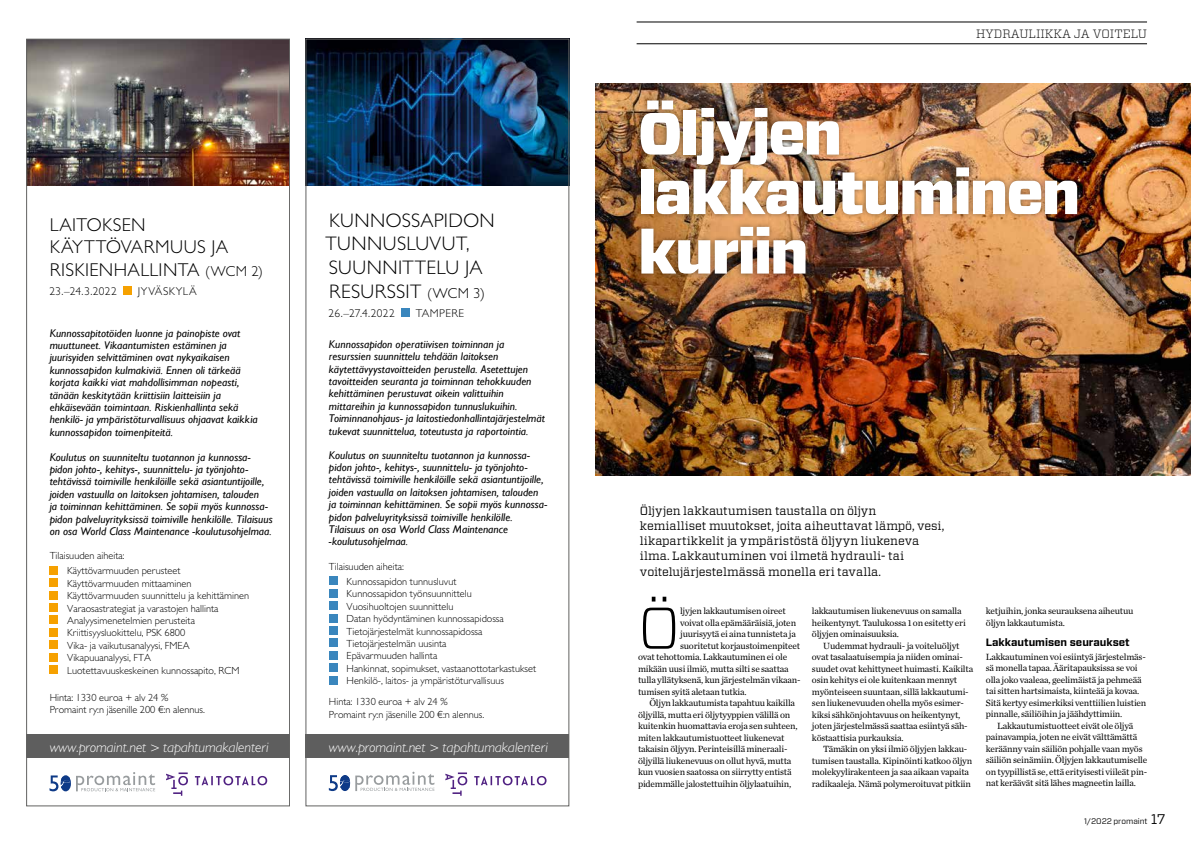
<style>
.page{position:relative;width:1191px;height:842px;background:#fff}
.page>*{position:absolute;margin:0;border:0;box-sizing:border-box;transform-origin:0 0}
.t1{font:900 59.5px/59.5px "Vitesse Sans";letter-spacing:-.035em;color:#fff}
.t2{font:300 58.7px "Vitesse Sans";color:#000}
.t3{font:300 19.6px/23.6px "Gill Sans";letter-spacing:.02em;color:#000}
.t4{font:300 18.6px/22.3px "Gill Sans";letter-spacing:.02em;color:#000}
.t5{font:italic 300 14.5px "Gill Sans";color:#fff}
.t6{font:12px/15.2px "Vitesse";letter-spacing:-.005em;color:#000}
.t7{font:300 12px "Vitesse";color:#000}
.t8{font:300 11.4px "Gill Sans";letter-spacing:.04em;color:#000}
.t9{font:italic 11.2px/12.4px "Gill Sans";letter-spacing:.005em;color:#000}
.t10{font:700 10.6px "Vitesse Sans";color:#000}
.t11{font:300 10.3px/12.4px "Gill Sans";color:#000}
.t12{font:9.4px/11.5px "Chronicle Text G1";letter-spacing:-.02em;color:#000}
.t13{font:8px "Vitesse Sans";letter-spacing:-.005em;color:#000}
.s1{font-size:14.5px}
.s2{font-family:"Vitesse";font-size:14px}
</style>
<div class="page">
<div style="left:50px;top:566px;width:8px;height:8px;background:#f6a100"></div>
<div style="left:50px;top:579px;width:8px;height:8px;background:#f6a100"></div>
<div style="left:50px;top:591px;width:8px;height:8px;background:#f6a100"></div>
<div style="left:50px;top:603px;width:8px;height:9px;background:#f6a100"></div>
<div style="left:50px;top:616px;width:8px;height:8px;background:#f6a100"></div>
<div style="left:50px;top:628px;width:8px;height:8px;background:#f6a100"></div>
<div style="left:50px;top:641px;width:8px;height:8px;background:#f6a100"></div>
<div style="left:50px;top:653px;width:8px;height:8px;background:#f6a100"></div>
<div style="left:50px;top:665px;width:8px;height:9px;background:#f6a100"></div>
<div style="left:124px;top:287px;width:8px;height:8px;background:#f6a100"></div>
<div style="left:26px;top:734px;width:264px;height:24px;background:#5e5e5e"></div>
<img style="left:28px;top:41px;width:260px;height:144px">
<svg style="left:166px;top:772px;width:101px;height:24px"></svg>
<svg style="left:50px;top:772px;width:105px;height:19px"></svg>
<div style="left:26px;top:39px;width:264px;height:767px;border:1px solid #626261"></div>
<div style="left:329px;top:577px;width:8px;height:8px;background:#3a86bd"></div>
<div style="left:329px;top:589px;width:8px;height:8px;background:#3a86bd"></div>
<div style="left:329px;top:601px;width:8px;height:9px;background:#3a86bd"></div>
<div style="left:329px;top:614px;width:8px;height:8px;background:#3a86bd"></div>
<div style="left:329px;top:626px;width:8px;height:8px;background:#3a86bd"></div>
<div style="left:329px;top:639px;width:8px;height:8px;background:#3a86bd"></div>
<div style="left:329px;top:651px;width:8px;height:8px;background:#3a86bd"></div>
<div style="left:329px;top:663px;width:8px;height:9px;background:#3a86bd"></div>
<div style="left:329px;top:676px;width:8px;height:8px;background:#3a86bd"></div>
<div style="left:402px;top:309px;width:8px;height:8px;background:#3a86bd"></div>
<div style="left:305px;top:734px;width:264px;height:24px;background:#5e5e5e"></div>
<img style="left:307px;top:41px;width:260px;height:144px">
<svg style="left:445px;top:772px;width:101px;height:24px"></svg>
<svg style="left:329px;top:772px;width:105px;height:19px"></svg>
<div style="left:305px;top:39px;width:264px;height:767px;border:1px solid #626261"></div>
<img style="left:595px;top:84px;width:596px;height:392px">
<div style="left:635px;top:95px;width:447px;height:184px;background:#000;opacity:.45"></div>
<hr style="left:636px;top:22px;width:511px;height:1px;background:#000">
<hr style="left:636px;top:44px;width:511px;height:1px;background:#000">
<h3 class="t4" style="left:50px;top:213px;width:215px">LAITOKSEN<br>KÄYTTÖVARMUUS JA<br>RISKIENHALLINTA <span class="s1">(WCM 2)</span></h3>
<p class="t8" style="left:49px;top:284px;width:69px">23.–24.3.2022</p>
<p class="t8" style="left:138px;top:284px;width:60px">JYVÄSKYLÄ</p>
<p class="t9" style="left:50px;top:327px;width:209px">Kunnossapitotöiden luonne ja painopiste ovat muuttuneet. Vikaantumisten estäminen ja juurisyiden selvittäminen ovat nykyaikaisen kunnossapidon kulmakiviä. Ennen oli tärkeää korjata kaikki viat mahdollisimman nopeasti, tänään keskitytään kriittisiin laitteisiin ja ehkäisevään toimintaan. Riskienhallinta sekä henkilö- ja ympäristöturvallisuus ohjaavat kaikkia kunnossapidon toimenpiteitä.</p>
<p class="t9" style="left:50px;top:451px;width:224px">Koulutus on suunniteltu tuotannon ja kunnossa&shy;pidon johto-, kehitys-, suunnittelu- ja työnjohto&shy;tehtävissä toimiville henkilöille sekä asiantuntijoille, joiden vastuulla on laitoksen johtamisen, talouden<br>ja toiminnan kehittäminen. Se sopii myös kunnossa&shy;pidon palveluyrityksissä toimiville henkilölle. Tilaisuus on osa World Class Maintenance -koulutusohjelmaa.</p>
<p class="t11" style="left:67px;top:548px;width:115px;line-height:15.3px;text-indent:-18px">Tilaisuuden aiheita:<br>Käyttövarmuuden perusteet</p>
<p class="t11" style="left:67px;top:577px;width:183px">Käyttövarmuuden mittaaminen Käyttövarmuuden suunnittelu ja kehittäminen Varaosastrategiat ja varastojen hallinta Analyysimenetelmien perusteita Kriittisyysluokittelu, PSK 6800<br>Vika- ja vaikutusanalyysi, FMEA Vikapuuanalyysi, FTA<br>Luotettavuuskeskeinen kunnossapito, RCM</p>
<p class="t11" style="left:50px;top:691px;width:157px">Hinta: 1330 euroa + alv 24 %<br>Promaint ry:n jäsenille 200 €:n alennus.</p>
<h3 class="t5" style="left:50px;top:738px;width:220px">www.promaint.net &gt; tapahtumakalenteri</h3>
<h3 class="t3" style="left:325px;top:208px;width:171px">KUNNOSSAPIDON<br>TUNNUSLUVUT,<br>SUUNNITTELU JA<br>RESURSSIT <span class="s1">(WCM 3)</span></h3>
<p class="t8" style="left:329px;top:306px;width:68px">26.–27.4.2022</p>
<p class="t8" style="left:416px;top:306px;width:50px">TAMPERE</p>
<p class="t9" style="left:329px;top:338px;width:217px">Kunnossapidon operatiivisen toiminnan ja resurssien suunnittelu tehdään laitoksen käytettävyystavoitteiden perustella. Asetettujen tavoitteiden seuranta ja toiminnan tehokkuuden kehittäminen perustuvat oikein valittuihin mittareihin ja kunnossapidon tunnuslukuihin.<br>Toiminnanohjaus- ja laitostiedonhallintajärjestelmät tukevat suunnittelua, toteutusta ja raportointia.</p>
<p class="t9" style="left:329px;top:449px;width:220px">Koulutus on suunniteltu tuotannon ja kunnossa&shy;pidon johto-, kehitys-, suunnittelu- ja työnjohto - tehtävissä toimiville henkilöille sekä asiantuntijoille, joiden vastuulla on laitoksen johtamisen, talouden ja toiminnan kehittäminen. Se sopii myös kunnossa&shy;pidon palveluyrityksissä toimiville henkilölle.<br>Tilaisuus on osa World Class Maintenance -koulutusohjelmaa.</p>
<p class="t11" style="left:346px;top:558px;width:111px;line-height:15.3px;text-indent:-18px">Tilaisuuden aiheita:<br>Kunnossapidon tunnusluvut</p>
<p class="t11" style="left:346px;top:587px;width:191px">Kunnossapidon työnsuunnittelu<br>Vuosihuoltojen suunnittelu<br>Datan hyödyntäminen kunnossapidossa Tietojärjestelmät kunnossapidossa Tietojärjestelmän uusinta<br>Epävarmuuden hallinta<br>Hankinnat, sopimukset, vastaanottotarkastukset Henkilö-, laitos- ja ympäristöturvallisuus</p>
<p class="t11" style="left:329px;top:695px;width:157px">Hinta: 1330 euroa + alv 24 %<br>Promaint ry:n jäsenille 200 €:n alennus.</p>
<h3 class="t5" style="left:329px;top:738px;width:220px">www.promaint.net &gt; tapahtumakalenteri</h3>
<p class="t7" style="left:976px;top:25px;width:172px">HYDRAULIIKKA JA VOITELU</p>
<h1 class="t1" style="left:638px;top:105px;width:444px">Öljyjen lakkautuminen kuriin</h1>
<p class="t6" style="left:640px;top:503px;width:306px">Öljyjen lakkautumisen taustalla on öljyn kemialliset muutokset, joita aiheuttavat lämpö, vesi, likapartikkelit ja ympäristöstä öljyyn liukeneva ilma. Lakkautuminen voi ilmetä hydrauli- tai voitelujärjestelmässä monella eri tavalla.</p>
<h2 class="t2" style="left:638px;top:588px;width:44px">Ö</h2>
<p class="t12" style="left:680px;top:605px;width:107px">ljyjen lakkautumisen oireet</p>
<p class="t12" style="left:680px;top:616px;width:117px">voivat olla epämääräisiä, joten</p>
<p class="t12" style="left:680px;top:628px;width:117px">juurisyytä ei aina tunnisteta ja</p>
<p class="t12" style="left:680px;top:639px;width:121px">suoritetut korjaustoimenpiteet</p>
<p class="t12" style="left:638px;top:651px;width:151px">ovat tehottomia. Lakkautuminen ei ole</p>
<p class="t12" style="left:638px;top:662px;width:152px">mikään uusi ilmiö, mutta silti se saattaa</p>
<p class="t12" style="left:638px;top:674px;width:164px">tulla yllätyksenä, kun järjestelmän vikaan-</p>
<p class="t12" style="left:638px;top:685px;width:110px">tumisen syitä aletaan tutkia.</p>
<p class="t12" style="left:649px;top:697px;width:147px">Öljyn lakkautumista tapahtuu kaikilla</p>
<p class="t12" style="left:638px;top:708px;width:154px">öljyillä, mutta eri öljytyyppien välillä on</p>
<p class="t12" style="left:638px;top:720px;width:161px">kuitenkin huomattavia eroja sen suhteen,</p>
<p class="t12" style="left:638px;top:731px;width:148px">miten lakkautumistuotteet liukenevat</p>
<p class="t12" style="left:638px;top:743px;width:151px">takaisin öljyyn. Perinteisillä mineraali-</p>
<p class="t12" style="left:638px;top:754px;width:155px">öljyillä liukenevuus on ollut hyvä, mutta</p>
<p class="t12" style="left:638px;top:766px;width:155px">kun vuosien saatossa on siirrytty entistä</p>
<p class="t12" style="left:638px;top:777px;width:155px">pidemmälle jalostettuihin öljylaatuihin,</p>
<p class="t12" style="left:812px;top:605px;width:155px">lakkautumisen liukenevuus on samalla heikentynyt. Taulukossa 1 on esitetty eri öljyjen ominaisuuksia.</p>
<p class="t12" style="left:812px;top:639px;width:163px;text-indent:11px">Uudemmat hydrauli- ja voiteluöljyt ovat tasalaatuisempia ja niiden ominai&shy;suudet ovat kehittyneet huimasti. Kaikilta osin kehitys ei ole kuitenkaan mennyt myönteiseen suuntaan, sillä lakkautumi&shy;sen liukenevuuden ohella myös esimer&shy;kiksi sähkönjohtavuus on heikentynyt, joten järjestelmässä saattaa esiintyä säh&shy;köstaattisia purkauksia.</p>
<p class="t12" style="left:812px;top:743px;width:162px;text-indent:11px">Tämäkin on yksi ilmiö öljyjen lakkau&shy;tumisen taustalla. Kipinöinti katkoo öljyn molekyylirakenteen ja saa aikaan vapaita radikaaleja. Nämä polymeroituvat pitkiin</p>
<p class="t12" style="left:986px;top:605px;width:149px">ketjuihin, jonka seurauksena aiheutuu öljyn lakkautumista.</p>
<p class="t10" style="left:986px;top:635px;width:145px">Lakkautumisen seuraukset</p>
<p class="t12" style="left:986px;top:650px;width:162px">Lakkautuminen voi esiintyä järjestelmäs&shy;sä monella tapaa. Ääritapauksissa se voi olla joko vaaleaa, geelimäistä ja pehmeää tai sitten hartsimaista, kiinteää ja kovaa.<br>Sitä kertyy esimerkiksi venttiilien luistien pinnalle, säiliöihin ja jäähdyttimiin.</p>
<p class="t12" style="left:986px;top:719px;width:163px;text-indent:11px">Lakkautumistuotteet eivät ole öljyä painavampia, joten ne eivät välttämättä keräänny vain säiliön pohjalle vaan myös säiliön seinämiin. Öljyjen lakkautumiselle on tyypillistä se, että erityisesti viileät pin&shy;nat keräävät sitä lähes magneetin lailla.</p>
<p class="t13" style="left:1084px;top:816px;width:83px">1/2022 promaint <span class="s2">17</span></p>
</div>
